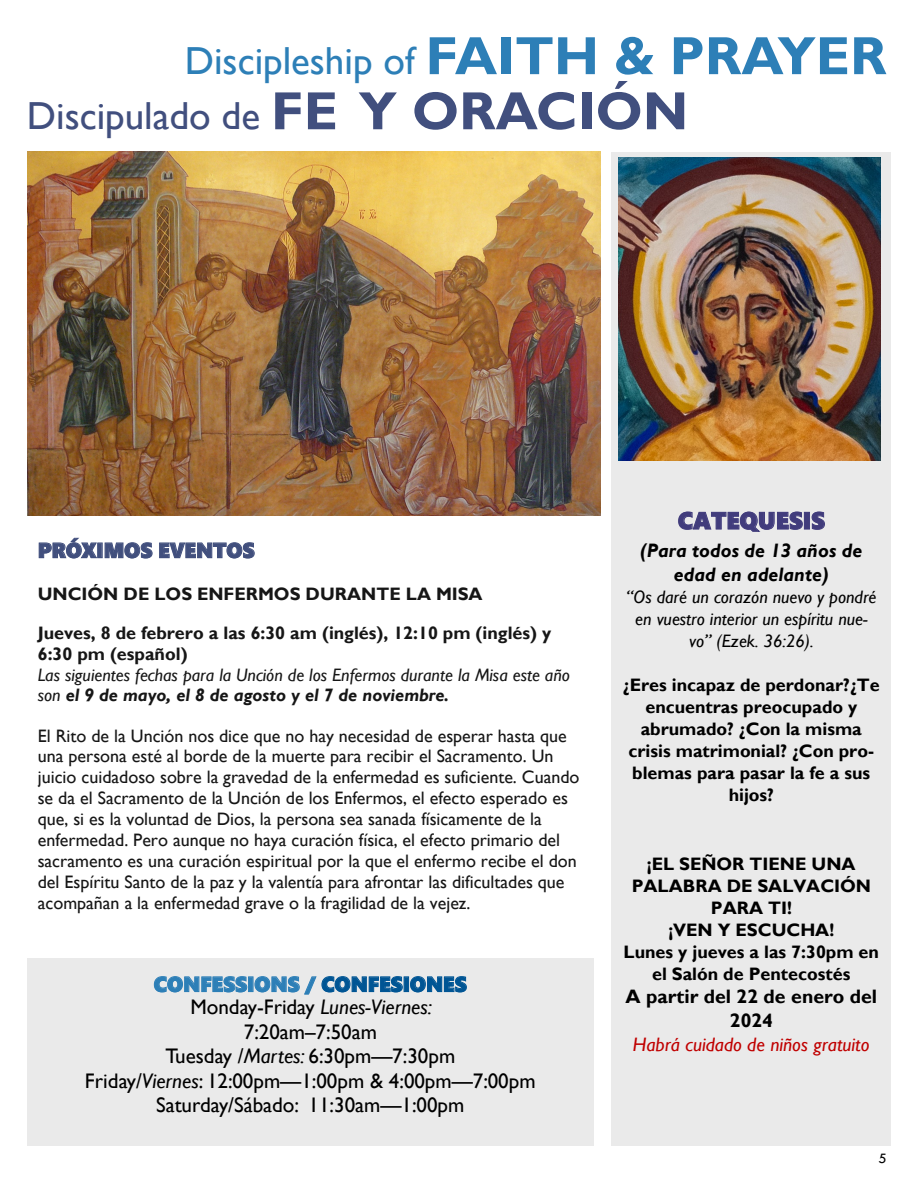
<style>
.page{position:relative;width:918px;height:1188px;background:#fff}
.page>*{position:absolute;margin:0;border:0;box-sizing:border-box;transform-origin:0 0}
.t1{font:39px/55.1px "Gill Sans";color:#2d7fb7}
.t2{font:24px "Segoe UI Black";color:#413c7c}
.t3{font:21px/24px "Gill Sans";color:#000;text-align:center}
.t4{font:21px "Segoe UI Black";color:#414f7d}
.t5{font:italic 19.5px/23.7px "Gill Sans";color:#c00000;text-align:center}
.t6{font:italic 700 19.5px/23.7px "Gill Sans";color:#000;text-align:center}
.t7{font:18px/20.9px "Gill Sans";color:#161616}
.t8{font:700 18px/21.9px "Gill Sans";color:#000;text-align:center}
.t9{font:italic 18px/20.9px "Gill Sans";color:#161616}
.t10{font:700 18px/38.4px "Gill Sans";color:#161616}
.t11{font:italic 18px/21.9px "Gill Sans";color:#000;text-align:center}
.t12{font:15px "Tw Cen";color:#000}
.s1{font-weight:700;font-size:54px}
.s2{color:#414f7e}
.s3{font-weight:700;font-size:54px;color:#414f7e}
.s4{font-weight:700;font-style:normal}
.s5{font-weight:700}
.s6{font-family:"Segoe UI Black";color:#2d7fb7}
.s7{font-family:"Segoe UI Black";color:#005594}
.s8{font-style:italic}
.s9{font-weight:700;font-style:normal;color:#000}
</style>
<div class="page">
<div style="left:612px;top:152px;width:279px;height:994px;background:#eaeaea"></div>
<img style="left:619px;top:157px;width:262px;height:304px">
<div style="left:27px;top:958px;width:567px;height:188px;background:#eaeaea"></div>
<img style="left:27px;top:152px;width:574px;height:363px">
<p class="t1" style="left:27px;top:34px;width:861px;text-indent:158px">Discipleship of <span class="s1">FAITH &amp; PRAYER<br></span><span class="s2">Discipulado de</span> <span class="s3">FE Y ORACIÓN</span></p>
<p class="t4" style="left:38px;top:535px;width:218px">PRÓXIMOS EVENTOS</p>
<p class="t10" style="left:38px;top:576px;width:515px">UNCIÓN DE LOS ENFERMOS DURANTE LA MISA<br>Jueves, 8 de febrero a las 6:30 am (inglés), 12:10 pm (inglés) y</p>
<p class="t9" style="left:38px;top:643px;width:534px"><span class="s4">6:30 pm (español)<br></span>Las siguientes fechas para la Unción de los Enfermos durante la Misa este año son <span class="s5">el 9 de mayo, el 8 de agosto y el 7 de noviembre.</span></p>
<p class="t7" style="left:38px;top:725px;width:543px">El Rito de la Unción nos dice que no hay necesidad de esperar hasta que una persona esté al borde de la muerte para recibir el Sacramento. Un juicio cuidadoso sobre la gravedad de la enfermedad es suficiente. Cuando se da el Sacramento de la Unción de los Enfermos, el efecto esperado es que, si es la voluntad de Dios, la persona sea sanada físicamente de la enfermedad. Pero aunque no haya curación física, el efecto primario del sacramento es una curación espiritual por la que el enfermo recibe el don del Espíritu Santo de la paz y la valentía para afrontar las dificultades que acompañan a la enfermedad grave o la fragilidad de la vejez.</p>
<p class="t3" style="left:85px;top:973px;width:452px"><span class="s6">CONFESSIONS /</span> <span class="s7">CONFESIONES<br></span>Monday-Friday <span class="s8">Lunes-Viernes:<br></span>7:20am–7:50am<br>Tuesday /<span class="s8">Martes:</span> 6:30pm—7:30pm<br>Friday/<span class="s8">Viernes</span>: 12:00pm—1:00pm &amp; 4:00pm—7:00pm<br>Saturday/Sábado: 11:30am—1:00pm</p>
<p class="t2" style="left:678px;top:503px;width:148px">CATEQUESIS</p>
<p class="t6" style="left:640px;top:539px;width:224px">(Para todos de 13 años de edad en adelante)</p>
<p class="t11" style="left:626px;top:587px;width:252px">“Os daré un corazón nuevo y pondré en vuestro interior un espíritu nue&shy;vo” (Ezek. 36:26).</p>
<p class="t8" style="left:623px;top:674px;width:258px">¿Eres incapaz de perdonar?¿Te encuentras preocupado y abrumado? ¿Con la misma crisis matrimonial? ¿Con pro&shy;blemas para pasar la fe a sus hijos?</p>
<p class="t8" style="left:624px;top:853px;width:257px">¡EL SEÑOR TIENE UNA<br>PALABRA DE SALVACIÓN<br>PARA TI!<br>¡VEN Y ESCUCHA!<br>Lunes y jueves a las 7:30pm en el Salón de Pentecostés</p>
<p class="t5" style="left:626px;top:985px;width:253px"><span class="s9">A partir del 22 de enero del<br>2024<br></span>Habrá cuidado de niños gratuito</p>
<p class="t12" style="left:879px;top:1149px;width:10px">5</p>
</div>
